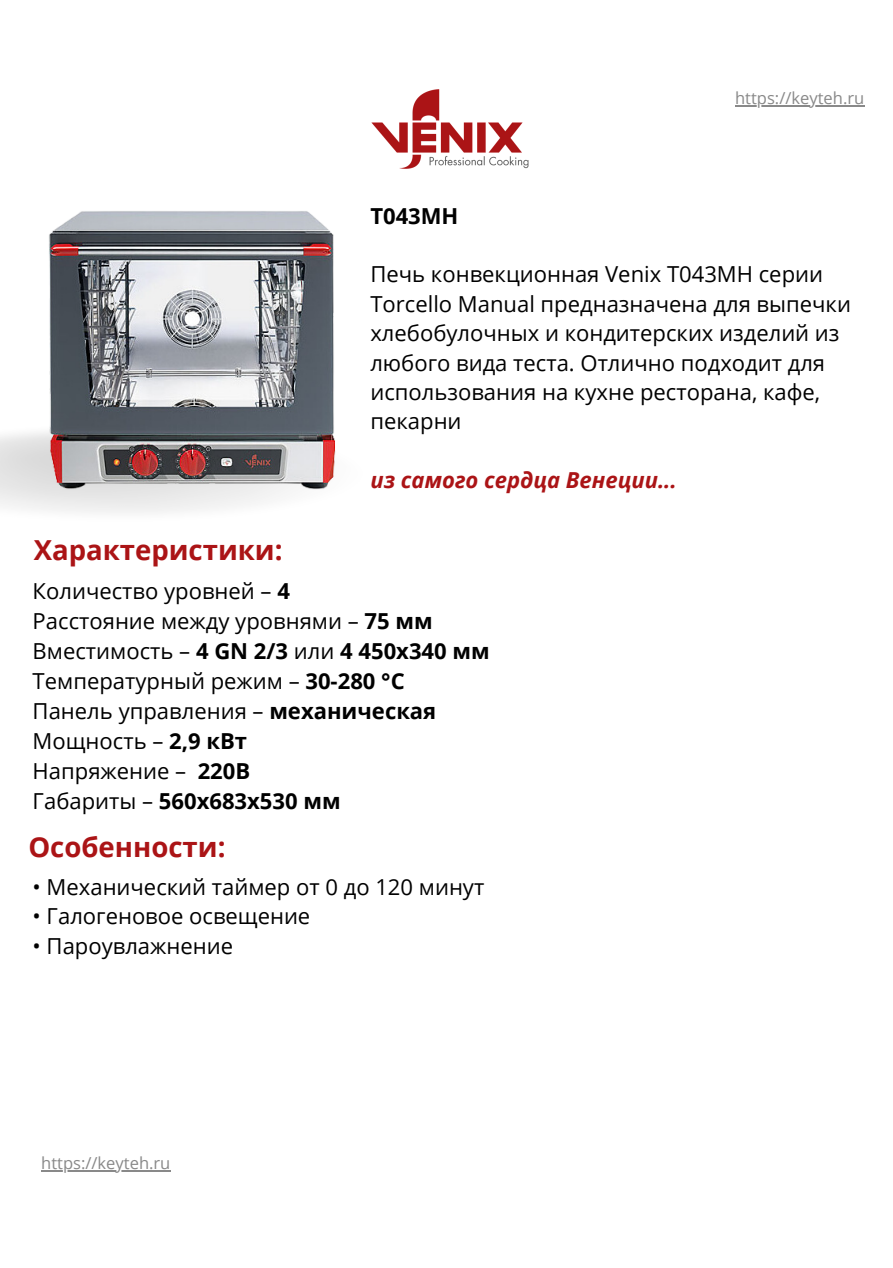
<style>
.page{position:relative;width:893px;height:1268px;background:#fff}
.page>*{position:absolute;margin:0;border:0;box-sizing:border-box;transform-origin:0 0}
.t1{font:700 27.6px "Open Sans";color:#ab1416}
.t2{font:22px/29.4px "Open Sans";color:#000}
.t3{font:700 22px "Open Sans";color:#000}
.t4{font:italic 700 22px "Open Sans";color:#ab1416}
.t5{font:16.6px "Open Sans";color:#898989}
.s1{font-weight:700}
.s2{font-weight:400}
</style>
<div class="page">
<img style="left:371px;top:89px;width:158px;height:80px">
<img style="left:41px;top:211px;width:302px;height:285px">
<hr style="left:41px;top:1170px;width:129px;height:1px;background:#898989">
<hr style="left:735px;top:105px;width:129px;height:1px;background:#898989">
<p class="t3" style="left:370px;top:200px;width:90px">T043MH</p>
<p class="t5" style="left:735px;top:86px;width:131px">https://keyteh.ru</p>
<p class="t1" style="left:34px;top:530px;width:250px">Характеристики:</p>
<p class="t2" style="left:370px;top:259px;width:482px">Печь конвекционная Venix T043MH серии Torcello Manual предназначена для выпечки хлебобулочных и кондитерских изделий из любого вида теста. Отлично подходит для использования на кухне ресторана, кафе, пекарни</p>
<p class="t4" style="left:370px;top:464px;width:308px">из самого сердца Венеции...</p>
<p class="t2" style="left:33px;top:576px;width:259px">Количество уровней – <span class="s1">4</span></p>
<p class="t2" style="left:33px;top:606px;width:401px">Расстояние между уровнями – <span class="s1">75 мм</span></p>
<p class="t3" style="left:33px;top:635px;width:458px"><span class="s2">Вместимость –</span> 4 GN 2/3 <span class="s2">или</span> 4 450х340 мм</p>
<p class="t2" style="left:33px;top:666px;width:373px">Температурный режим – <span class="s1">30-280 °C</span></p>
<p class="t2" style="left:33px;top:696px;width:405px">Панель управления – <span class="s1">механическая</span></p>
<p class="t2" style="left:33px;top:726px;width:216px">Мощность – <span class="s1">2,9 кВт</span></p>
<p class="t2" style="left:33px;top:756px;width:219px">Напряжение – <span class="s1">220В</span></p>
<p class="t3" style="left:33px;top:785px;width:309px"><span class="s2">Габариты –</span> 560х683х530 мм</p>
<p class="t1" style="left:28px;top:827px;width:199px">Особенности:</p>
<p class="t2" style="left:33px;top:871px;width:453px">• Механический таймер от 0 до 120 минут</p>
<p class="t2" style="left:33px;top:901px;width:279px">• Галогеновое освещение</p>
<p class="t2" style="left:33px;top:930px;width:202px">• Пароувлажнение</p>
<p class="t5" style="left:41px;top:1151px;width:131px">https://keyteh.ru</p>
</div>
